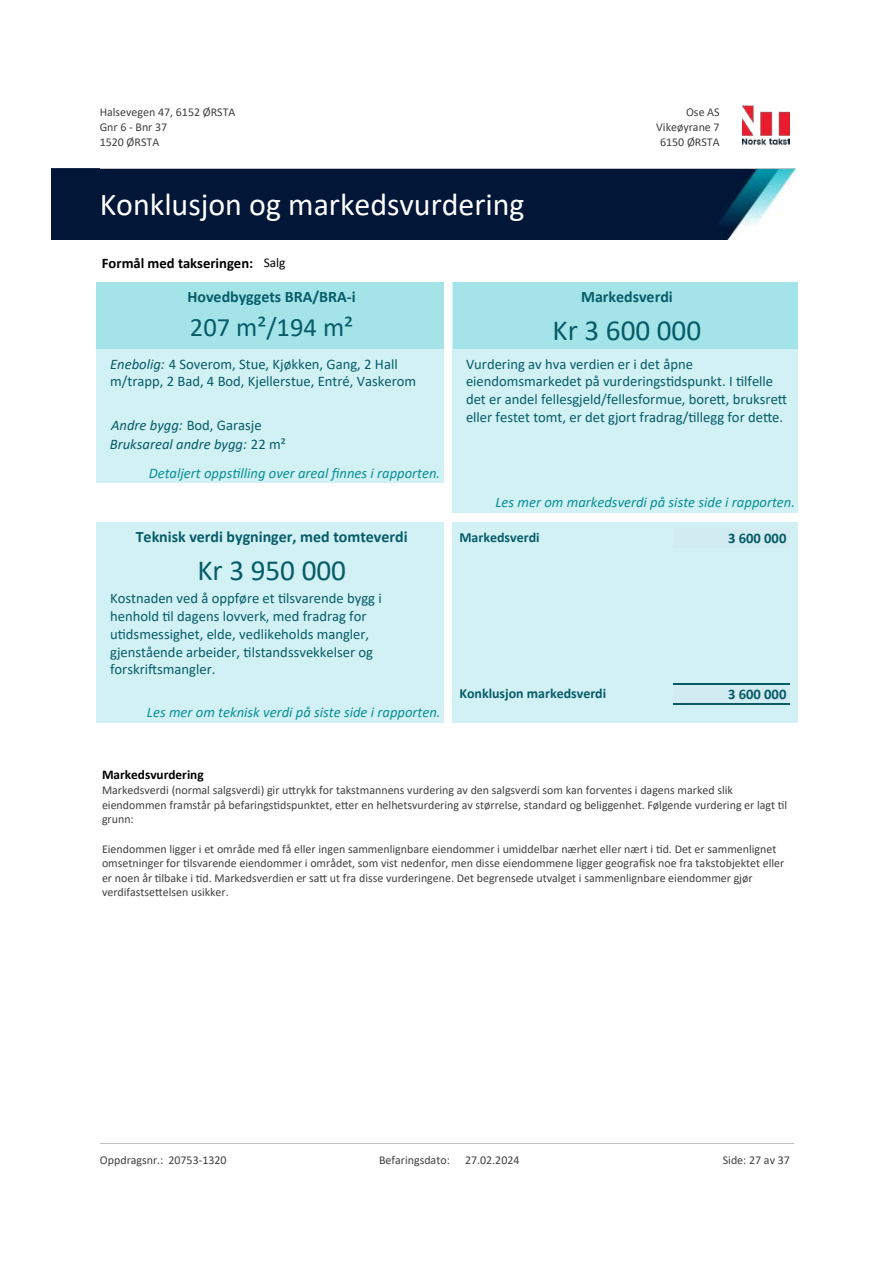
<style>
.page{position:relative;width:893px;height:1263px;background:#fff}
.page>*{position:absolute;margin:0;border:0;box-sizing:border-box;transform-origin:0 0}
.t1{font:31.95px "Calibri";color:#fff}
.t2{font:29.25px "Calibri";color:#065c69}
.t3{font:26.55px "Calibri";color:#065c69}
.t4{font:700 15.9px "Calibri";color:#065c69}
.t5{font:14.55px/17.9px "Calibri";color:#065c69}
.t6{font:italic 14.55px "Calibri";color:#098f96}
.t7{font:italic 14.55px/19.2px "Calibri";color:#065c69}
.t8{font:700 14.55px "Calibri";color:#000}
.t9{font:700 14.55px "Calibri";color:#065c69}
.t10{font:700 13.95px "Calibri";color:#065c69}
.t11{font:700 13.35px "Calibri";color:#000}
.t12{font:12px/14.5px "Calibri";color:#404040}
.s1{font-weight:400;font-size:13.35px}
.s2{font-style:italic}
.s3{font-style:normal}
</style>
<div class="page">
<img style="left:51px;top:168px;width:744px;height:72px">
<div style="left:96px;top:282px;width:347px;height:201px;background:#d1f1f4"></div>
<div style="left:96px;top:282px;width:347px;height:29px;background:#a4e4e9"></div>
<div style="left:96px;top:311px;width:347px;height:38px;background:#a4e4e9"></div>
<div style="left:453px;top:522px;width:345px;height:201px;background:#d1f1f4"></div>
<div style="left:673px;top:528px;width:116px;height:19px;background:#d3ecf1"></div>
<div style="left:673px;top:684px;width:116px;height:19px;background:#d3ecf1"></div>
<hr style="left:673px;top:684px;width:116px;height:1px;background:#065c69">
<hr style="left:673px;top:703px;width:116px;height:1px;background:#065c69">
<div style="left:96px;top:522px;width:348px;height:201px;background:#d1f1f4"></div>
<div style="left:453px;top:282px;width:345px;height:230px;background:#d1f1f4"></div>
<div style="left:453px;top:282px;width:344px;height:29px;background:#a4e4e9"></div>
<div style="left:453px;top:311px;width:344px;height:38px;background:#a4e4e9"></div>
<img style="left:743px;top:105px;width:46px;height:42px">
<hr style="left:100px;top:168px;width:693px;height:1px;background:#c0c0c0">
<hr style="left:100px;top:1143px;width:693px;height:1px;background:#c0c0c0">
<p class="t12" style="left:100px;top:105px;width:137px">Halsevegen 47, 6152 ØRSTA<br>Gnr 6 - Bnr 37<br>1520 ØRSTA</p>
<p class="t12" style="left:686px;top:105px;width:35px">Ose AS</p>
<p class="t12" style="left:656px;top:119px;width:65px">Vikeøyrane 7</p>
<p class="t12" style="left:660px;top:134px;width:61px">6150 ØRSTA</p>
<h1 class="t1" style="left:100px;top:182px;width:426px">Konklusjon og markedsvurdering</h1>
<p class="t8" style="left:102px;top:253px;width:185px">Formål med takseringen: <span class="s1">Salg</span></p>
<h3 class="t4" style="left:187px;top:285px;width:170px">Hovedbyggets BRA/BRA-i</h3>
<h3 class="t3" style="left:190px;top:309px;width:165px">207 m²/194 m²</h3>
<p class="t5" style="left:110px;top:354px;width:307px"><span class="s2">Enebolig:</span> 4 Soverom, Stue, Kjøkken, Gang, 2 Hall m/trapp, 2 Bad, 4 Bod, Kjellerstue, Entré, Vaskerom</p>
<p class="t7" style="left:110px;top:415px;width:177px">Andre bygg: <span class="s3">Bod, Garasje<br></span>Bruksareal andre bygg: <span class="s3">22 m²</span></p>
<p class="t6" style="left:149px;top:463px;width:293px">Detaljert opps琀椀lling over areal 昀椀nnes i rapporten.</p>
<h3 class="t4" style="left:136px;top:525px;width:273px">Teknisk verdi bygninger, med tomteverdi</h3>
<h2 class="t2" style="left:197px;top:550px;width:150px">Kr 3 950 000</h2>
<p class="t5" style="left:110px;top:589px;width:273px">Kostnaden ved å oppføre et 琀椀lsvarende bygg i henhold 琀椀l dagens lovverk, med fradrag for<br>u琀椀dsmessighet, elde, vedlikeholds mangler, gjenstående arbeider, 琀椀lstandssvekkelser og forskri昀琀smangler.</p>
<p class="t6" style="left:147px;top:702px;width:295px">Les mer om teknisk verdi på siste side i rapporten.</p>
<p class="t11" style="left:102px;top:765px;width:103px">Markedsvurdering</p>
<h3 class="t4" style="left:581px;top:285px;width:93px">Markedsverdi</h3>
<h2 class="t2" style="left:552px;top:310px;width:150px">Kr 3 600 000</h2>
<p class="t5" style="left:466px;top:354px;width:323px">Vurdering av hva verdien er i det åpne eiendomsmarkedet på vurderings琀椀dspunkt. I 琀椀lfelle det er andel fellesgjeld/fellesformue, bore琀琀, bruksre琀琀eller festet tomt, er det gjort fradrag/琀椀llegg for de琀琀e.</p>
<p class="t6" style="left:495px;top:492px;width:301px">Les mer om markedsverdi på siste side i rapporten.</p>
<p class="t10" style="left:459px;top:527px;width:82px">Markedsverdi</p>
<p class="t10" style="left:459px;top:683px;width:148px">Konklusjon markedsverdi</p>
<p class="t9" style="left:728px;top:528px;width:60px">3 600 000</p>
<p class="t9" style="left:728px;top:684px;width:60px">3 600 000</p>
<p class="t12" style="left:102px;top:783px;width:687px">Markedsverdi (normal salgsverdi) gir u琀琀rykk for takstmannens vurdering av den salgsverdi som kan forventes i dagens marked slik eiendommen framstår på befarings琀椀dspunktet, e琀琀er en helhetsvurdering av størrelse, standard og beliggenhet. Følgende vurdering er lagt 琀椀l grunn:</p>
<p class="t12" style="left:102px;top:841px;width:684px">Eiendommen ligger i et område med få eller ingen sammenlignbare eiendommer i umiddelbar nærhet eller nært i 琀椀d. Det er sammenlignet omsetninger for 琀椀lsvarende eiendommer i området, som vist nedenfor, men disse eiendommene ligger geogra昀椀sk noe fra takstobjektet eller er noen år 琀椀lbake i 琀椀d. Markedsverdien er sa琀琀 ut fra disse vurderingene. Det begrensede utvalget i sammenlignbare eiendommer gjør verdifastse琀琀elsen usikker.</p>
<p class="t12" style="left:100px;top:1153px;width:128px">Oppdragsnr.: 20753-1320</p>
<p class="t12" style="left:379px;top:1153px;width:72px">Befaringsdato:</p>
<p class="t12" style="left:465px;top:1153px;width:56px">27.02.2024</p>
<p class="t12" style="left:723px;top:1153px;width:69px">Side: 27 av 37</p>
</div>
